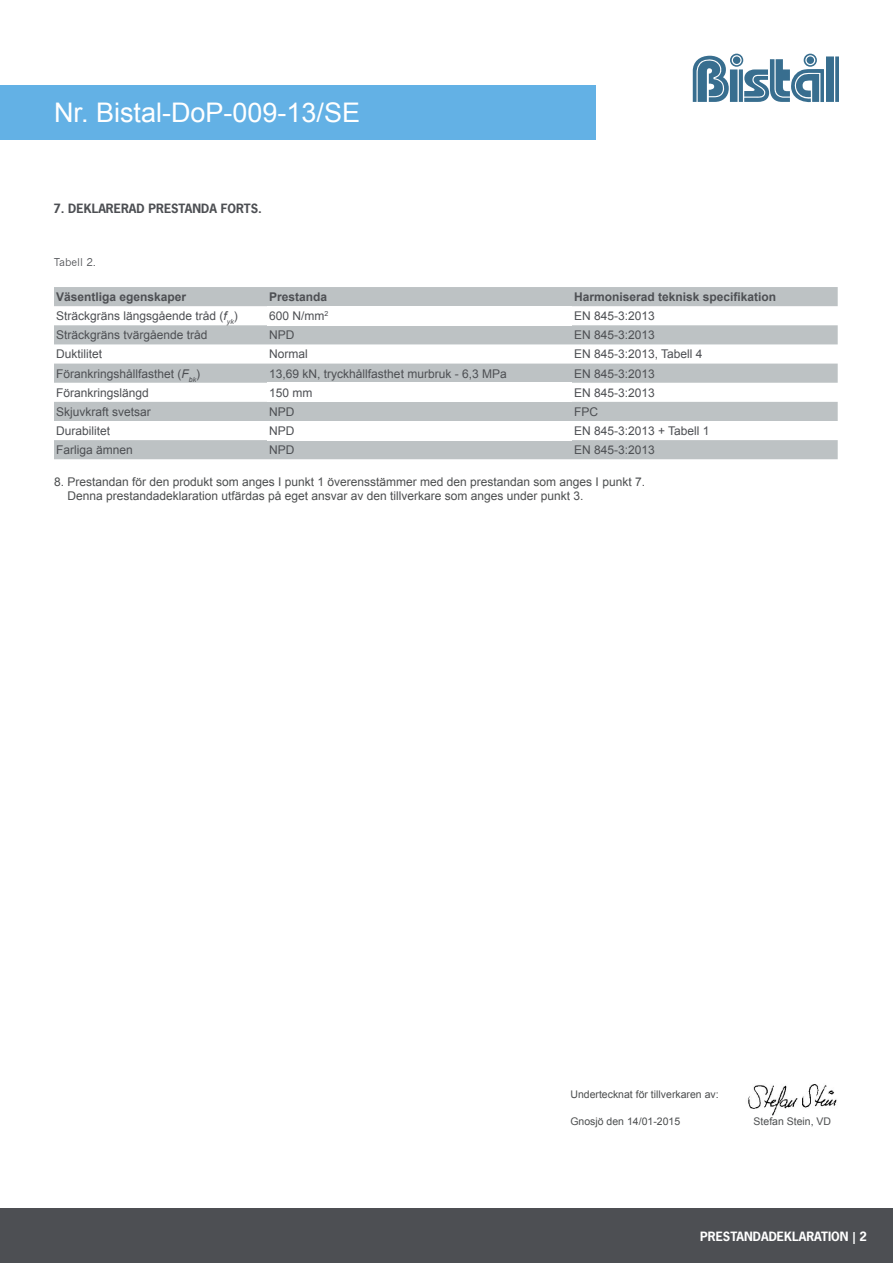
<style>
.page{position:relative;width:893px;height:1263px;background:#fff}
.page>*{position:absolute;margin:0;border:0;box-sizing:border-box;transform-origin:0 0}
.t1{font:27px "Arial";color:#fff}
.t2{font:12px "Arial";color:#4d4f53}
.t3{font:12px "Arial";color:#4c4e4f}
.t4{font:700 12px "Arial";color:#4d4f53}
.t5{font:700 12px "News Gothic Std";color:#4d4f53}
.t6{font:700 12px "News Gothic Std";color:#fff}
.t7{font:10.5px "Arial";color:#4c4e4f}
.t8{font:10.5px "News Gothic";color:#4d4f53}
.s1{font-style:italic}
</style>
<div class="page">
<div style="left:0;top:85px;width:595px;height:54px;background:#63b1e5"></div>
<div style="left:0;top:1209px;width:893px;height:54px;background:#4d4f53"></div>
<svg style="left:54px;top:287px;width:784px;height:172px;fill:#bdc2c4"></svg>
<div style="left:267px;top:306px;width:305px;height:19px;background:#fff"></div>
<div style="left:267px;top:383px;width:305px;height:19px;background:#fff"></div>
<div style="left:267px;top:421px;width:305px;height:19px;background:#fff"></div>
<img style="left:748px;top:1084px;width:89px;height:31px">
<svg style="left:693px;top:54px;width:146px;height:48px"></svg>
<p class="t1" style="left:54px;top:95px;width:308px">Nr. Bistal-DoP-009-13/SE</p>
<p class="t5" style="left:53px;top:201px;width:210px">7. DEKLARERAD PRESTANDA FORTS.</p>
<p class="t8" style="left:54px;top:257px;width:44px">Tabell 2.</p>
<p class="t4" style="left:56px;top:289px;width:132px">Väsentliga egenskaper</p>
<p class="t4" style="left:269px;top:289px;width:60px">Prestanda</p>
<p class="t4" style="left:574px;top:289px;width:204px">Harmoniserad teknisk specifikation</p>
<p class="t2" style="left:56px;top:308px;width:183px">Sträckgräns längsgående tråd (<span class="s1">f</span><sub>yk</sub>)</p>
<p class="t2" style="left:269px;top:308px;width:61px">600 N/mm<sup>2</sup></p>
<p class="t2" style="left:574px;top:308px;width:82px">EN 845-3:2013</p>
<p class="t2" style="left:56px;top:327px;width:153px">Sträckgräns tvärgående tråd</p>
<p class="t2" style="left:269px;top:327px;width:27px">NPD</p>
<p class="t2" style="left:574px;top:327px;width:82px">EN 845-3:2013</p>
<p class="t2" style="left:56px;top:346px;width:48px">Duktilitet</p>
<p class="t2" style="left:269px;top:346px;width:40px">Normal</p>
<p class="t2" style="left:574px;top:346px;width:130px">EN 845-3:2013, Tabell 4</p>
<p class="t2" style="left:56px;top:365px;width:146px">Förankringshållfasthet (<span class="s1">F</span><sub>bk</sub>)</p>
<p class="t2" style="left:269px;top:365px;width:239px">13,69 kN, tryckhållfasthet murbruk - 6,3 MPa</p>
<p class="t2" style="left:574px;top:365px;width:82px">EN 845-3:2013</p>
<p class="t2" style="left:56px;top:385px;width:94px">Förankringslängd</p>
<p class="t2" style="left:269px;top:385px;width:45px">150 mm</p>
<p class="t2" style="left:574px;top:385px;width:82px">EN 845-3:2013</p>
<p class="t2" style="left:56px;top:404px;width:96px">Skjuvkraft svetsar</p>
<p class="t2" style="left:269px;top:404px;width:27px">NPD</p>
<p class="t2" style="left:574px;top:404px;width:25px">FPC</p>
<p class="t2" style="left:56px;top:423px;width:56px">Durabilitet</p>
<p class="t2" style="left:269px;top:423px;width:27px">NPD</p>
<p class="t2" style="left:574px;top:423px;width:137px">EN 845-3:2013 + Tabell 1</p>
<p class="t2" style="left:56px;top:442px;width:78px">Farliga ämnen</p>
<p class="t2" style="left:269px;top:442px;width:27px">NPD</p>
<p class="t2" style="left:574px;top:442px;width:82px">EN 845-3:2013</p>
<p class="t3" style="left:54px;top:474px;width:592px">8. Prestandan för den produkt som anges I punkt 1 överensstämmer med den prestandan som anges I punkt 7.</p>
<p class="t3" style="left:67px;top:488px;width:518px">Denna prestandadeklaration utfärdas på eget ansvar av den tillverkare som anges under punkt 3.</p>
<p class="t7" style="left:570px;top:1087px;width:150px">Undertecknat för tillverkaren av:</p>
<p class="t7" style="left:570px;top:1114px;width:111px">Gnosjö den 14/01-2015</p>
<p class="t7" style="left:754px;top:1114px;width:79px">Stefan Stein, VD</p>
<p class="t6" style="left:700px;top:1228px;width:168px">PRESTANDADEKLARATION | 2</p>
</div>
